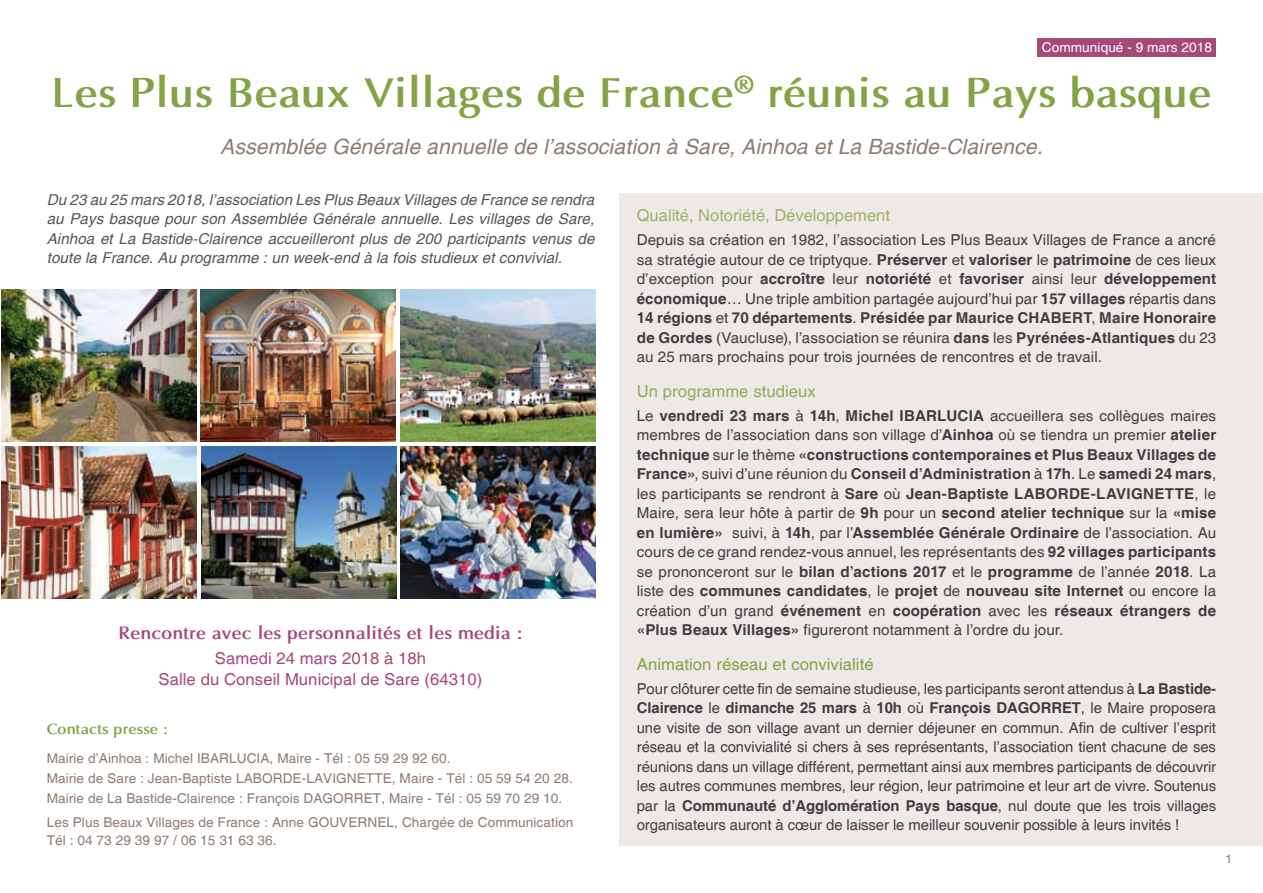
<style>
.page{position:relative;width:1263px;height:893px;background:#fff}
.page>*{position:absolute;margin:0;border:0;box-sizing:border-box;transform-origin:0 0}
.t1{font:700 42px "Optima";letter-spacing:.005em;color:#83a344}
.t2{font:italic 21px "Helvetica";letter-spacing:.005em;color:#8e7b73}
.t3{font:700 18px "Optima";letter-spacing:.005em;color:#a64977}
.t4{font:16.5px/21px "Helvetica";letter-spacing:.005em;color:#a64977;text-align:center}
.t5{font:16.5px "Helvetica";color:#9fb468}
.t6{font:16.5px "Helvetica";letter-spacing:.005em;color:#83a344}
.t7{font:16.5px "Helvetica";letter-spacing:.005em;color:#91ab56}
.t8{font:15px/19.5px "Helvetica";letter-spacing:-.005em;color:#3e3e40;text-align:justify}
.t9{font:700 15px/19.5px "Helvetica";letter-spacing:.015em;color:#3e3e40;text-align:justify}
.t10{font:italic 15px/19.5px "Helvetica";letter-spacing:.005em;color:#555557;text-align:justify}
.t11{font:700 15px "Optima";letter-spacing:.005em;color:#83a344}
.t12{font:13.5px/20.1px "Helvetica";letter-spacing:.005em;color:#8e7b73}
.t13{font:13.5px "Helvetica";letter-spacing:.005em;color:#fff}
.t14{font:12px "Helvetica";color:#8e7b73}
.s1{font-weight:700}
.s2{font-weight:400}
</style>
<div class="page">
<div style="left:620px;top:193px;width:643px;height:653px;background:#eee9e7"></div>
<img style="left:1px;top:289px;width:195px;height:153px">
<img style="left:200px;top:289px;width:195px;height:153px">
<img style="left:400px;top:289px;width:195px;height:153px">
<img style="left:1px;top:446px;width:195px;height:152px">
<img style="left:201px;top:446px;width:195px;height:152px">
<img style="left:401px;top:446px;width:194px;height:152px">
<div style="left:1037px;top:38px;width:179px;height:19px;background:#a64977"></div>
<p class="t13" style="left:1042px;top:40px;width:172px">Communiqué - 9 mars 2018</p>
<h1 class="t1" style="left:52px;top:67px;width:1161px">Les Plus Beaux Villages de France<sup>®</sup> réunis au Pays basque</h1>
<h2 class="t2" style="left:220px;top:134px;width:824px">Assemblée Générale annuelle de l’association à Sare, Ainhoa et La Bastide-Clairence.</h2>
<p class="t10" style="left:47px;top:190px;width:549px">Du 23 au 25 mars 2018, l’association Les Plus Beaux Villages de France se rendra au Pays basque pour son Assemblée Générale annuelle. Les villages de Sare, Ainhoa et La Bastide-Clairence accueilleront plus de 200 participants venus de toute la France. Au programme : un week-end à la fois studieux et convivial.</p>
<p class="t3" style="left:119px;top:622px;width:405px">Rencontre avec les personnalités et les media :</p>
<p class="t4" style="left:159px;top:648px;width:325px">Samedi 24 mars 2018 à 18h<br>Salle du Conseil Municipal de Sare (64310)</p>
<p class="t11" style="left:47px;top:720px;width:123px">Contacts presse :</p>
<p class="t12" style="left:47px;top:748px;width:528px">Mairie d’Ainhoa : Michel IBARLUCIA, Maire - Tél : 05 59 29 92 60.<br>Mairie de Sare : Jean-Baptiste LABORDE-LAVIGNETTE, Maire - Tél : 05 59 54 20 28.<br>Mairie de La Bastide-Clairence : François DAGORRET, Maire - Tél : 05 59 70 29 10.</p>
<p class="t12" style="left:47px;top:814px;width:528px;line-height:18px">Les Plus Beaux Villages de France : Anne GOUVERNEL, Chargée de Communication<br>Tél : 04 73 29 39 97 / 06 15 31 63 36.</p>
<p class="t5" style="left:637px;top:206px;width:255px">Qualité, Notoriété, Développement</p>
<p class="t8" style="left:637px;top:231px;width:581px">Depuis sa création en 1982, l’association Les Plus Beaux Villages de France a ancré sa stratégie autour de ce triptyque. <span class="s1">Préserver</span> et <span class="s1">valoriser</span> le <span class="s1">patrimoine</span> de ces lieux d’exception pour <span class="s1">accroître</span> leur <span class="s1">notoriété</span> et <span class="s1">favoriser</span> ainsi leur <span class="s1">développement économique</span>… Une triple ambition partagée aujourd’hui par <span class="s1">157 villages</span> répartis dans <span class="s1">14 régions</span> et <span class="s1">70 départements</span>. <span class="s1">Présidée par Maurice CHABERT</span>, <span class="s1">Maire Honoraire de Gordes</span> (Vaucluse), l’association se réunira <span class="s1">dans</span> les <span class="s1">Pyrénées-Atlantiques</span> du 23 au 25 mars prochains pour trois journées de rencontres et de travail.</p>
<p class="t7" style="left:637px;top:382px;width:180px">Un programme studieux</p>
<p class="t9" style="left:637px;top:406px;width:581px"><span class="s2">Le</span> vendredi 23 mars <span class="s2">à</span> 14h<span class="s2">,</span> Michel IBARLUCIA <span class="s2">accueillera ses collègues maires membres de l’association dans son village d’</span>Ainhoa <span class="s2">où se tiendra un premier</span> atelier technique <span class="s2">sur le thème</span> «constructions contemporaines et Plus Beaux Villages de France»<span class="s2">, suivi d’une réunion du</span> Conseil d’Administration <span class="s2">à</span> 17h<span class="s2">. Le</span> samedi 24 mars<span class="s2">, les participants se rendront à</span> Sare <span class="s2">où</span> Jean-Baptiste LABORDE-LAVIGNETTE<span class="s2">, le Maire, sera leur hôte à partir de</span> 9h <span class="s2">pour un</span> second atelier technique <span class="s2">sur la</span> «mise en lumière» <span class="s2">suivi, à</span> 14h<span class="s2">, par l’</span>Assemblée Générale Ordinaire <span class="s2">de l’association. Au cours de ce grand rendez-vous annuel, les représentants des</span> 92 villages participants <span class="s2">se prononceront sur le</span> bilan d’actions 2017 <span class="s2">et le</span> programme <span class="s2">de l’année</span> 2018<span class="s2">. La liste des</span> communes candidates<span class="s2">, le</span> projet <span class="s2">de</span> nouveau site Internet <span class="s2">ou encore la création d’un grand</span> événement <span class="s2">en</span> coopération <span class="s2">avec les</span> réseaux étrangers de «Plus Beaux Villages» <span class="s2">figureront notamment à l’ordre du jour.</span></p>
<p class="t6" style="left:637px;top:654px;width:238px">Animation réseau et convivialité</p>
<p class="t8" style="left:637px;top:679px;width:581px">Pour clôturer cette fin de semaine studieuse, les participants seront attendus à <span class="s1">La Bastide-Clairence</span> le <span class="s1">dimanche 25 mars</span> à <span class="s1">10h</span> où <span class="s1">François DAGORRET</span>, le Maire proposera une visite de son village avant un dernier déjeuner en commun. Afin de cultiver l’esprit réseau et la convivialité si chers à ses représentants, l’association tient chacune de ses réunions dans un village différent, permettant ainsi aux membres participants de découvrir les autres communes membres, leur région, leur patrimoine et leur art de vivre. Soutenus par la <span class="s1">Communauté d’Agglomération Pays basque</span>, nul doute que les trois villages organisateurs auront à cœur de laisser le meilleur souvenir possible à leurs invités !</p>
<p class="t14" style="left:1225px;top:852px;width:8px">1</p>
</div>
